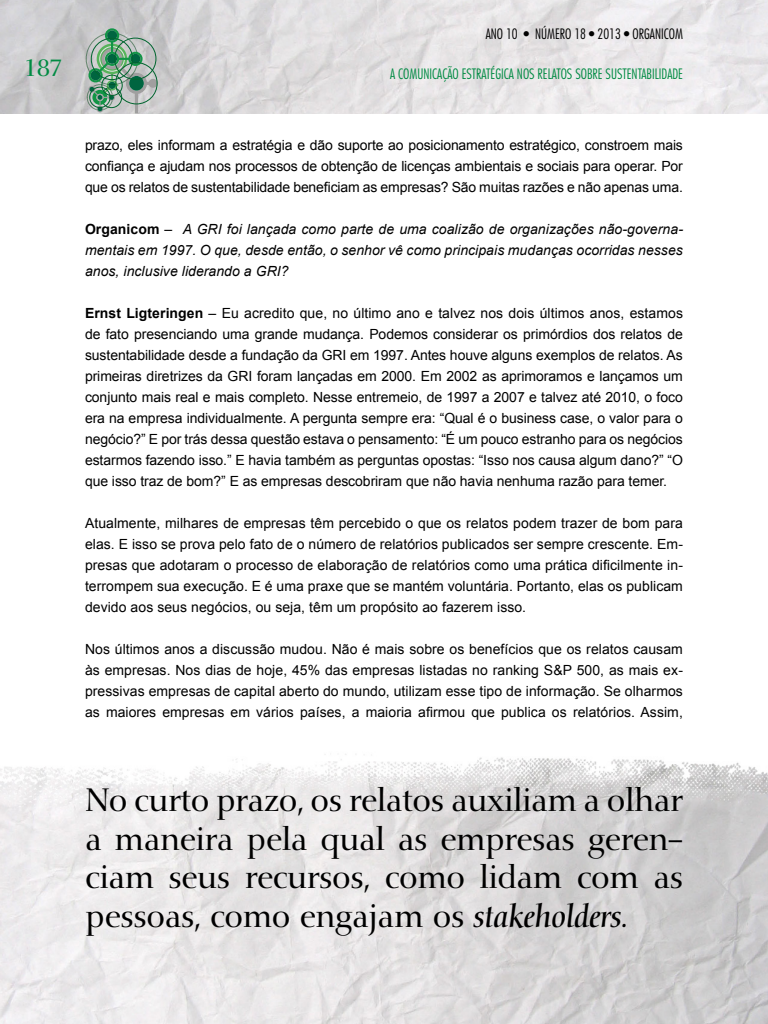
<style>
.page{position:relative;width:768px;height:1024px;background:#fff}
.page>*{position:absolute;margin:0;border:0;box-sizing:border-box;transform-origin:0 0}
.destaque{font:32px/38.4px "Nofret";letter-spacing:-.01em;color:#000;text-align:justify}
.t1{font:25px "Nofret";color:#008b43}
.texto1_materia{font:14px/21px "Arial";color:#000;text-align:justify}
.texto1_materia-2{font:italic 14px/21px "Arial";letter-spacing:.005em;color:#000;text-align:justify}
.t2{font:300 condensed 14px "Futura Std";color:#008b43}
.t3{font:300 condensed 14px "Futura Std";color:#000}
.s1{font-weight:700;font-style:normal}
.s2{font-style:normal}
.s3{font-weight:700}
.s4{font-style:italic}
</style>
<div class="page">
<img style="left:1px;top:0;width:767px;height:113px">
<div style="left:87px;top:85px;width:26px;height:25px;border:1px dashed #004415;border-radius:50%"></div>
<svg style="left:88px;top:28px;width:69px;height:85px;background:#8faf9d"></svg>
<div style="left:102px;top:75px;width:20px;height:21px;border:1px solid #00652e;border-radius:50%"></div>
<div style="left:90px;top:87px;width:20px;height:21px;border:1px solid #00652e;border-radius:50%"></div>
<div style="left:115px;top:38px;width:41px;height:41px;border:1px solid #00652e;border-radius:50%"></div>
<div style="left:116px;top:63px;width:41px;height:41px;border:1px solid #00652e;border-radius:50%"></div>
<div style="left:91px;top:38px;width:42px;height:42px;border:1px solid #00652e;border-radius:50%"></div>
<img style="left:1px;top:754px;width:767px;height:270px">
<p class="t3" style="left:486px;top:26px;width:199px">ANO 10 • NÚMERO 18 • 2013 • ORGANICOM</p>
<h2 class="t1" style="left:24px;top:53px;width:40px">187</h2>
<p class="t2" style="left:390px;top:66px;width:294px">A COMUNICAÇÃO ESTRATÉGICA NOS RELATOS SOBRE SUSTENTABILIDADE</p>
<p class="texto1_materia" style="left:85px;top:135px;width:599px">prazo, eles informam a estratégia e dão suporte ao posicionamento estratégico, constroem mais confiança e ajudam nos processos de obtenção de licenças ambientais e sociais para operar. Por que os relatos de sustentabilidade beneficiam as empresas? São muitas razões e não apenas uma.</p>
<p class="texto1_materia-2" style="left:85px;top:219px;width:600px"><span class="s1">Organicom</span> <span class="s2">–</span> A GRI foi lançada como parte de uma coalizão de organizações não-governa&shy;mentais em 1997. O que, desde então, o senhor vê como principais mudanças ocorridas nesses anos, inclusive liderando a GRI?</p>
<p class="texto1_materia" style="left:85px;top:303px;width:600px"><span class="s3">Ernst Ligteringen</span> – Eu acredito que, no último ano e talvez nos dois últimos anos, estamos de fato presenciando uma grande mudança. Podemos considerar os primórdios dos relatos de sustentabilidade desde a fundação da GRI em 1997. Antes houve alguns exemplos de relatos. As primeiras diretrizes da GRI foram lançadas em 2000. Em 2002 as aprimoramos e lançamos um conjunto mais real e mais completo. Nesse entremeio, de 1997 a 2007 e talvez até 2010, o foco era na empresa individualmente. A pergunta sempre era: “Qual é o business case, o valor para o negócio?” E por trás dessa questão estava o pensamento: “É um pouco estranho para os negócios estarmos fazendo isso.” E havia também as perguntas opostas: “Isso nos causa algum dano?” “O que isso traz de bom?” E as empresas descobriram que não havia nenhuma razão para temer.</p>
<p class="texto1_materia" style="left:85px;top:513px;width:599px">Atualmente, milhares de empresas têm percebido o que os relatos podem trazer de bom para elas. E isso se prova pelo fato de o número de relatórios publicados ser sempre crescente. Em&shy;presas que adotaram o processo de elaboração de relatórios como uma prática dificilmente in&shy;terrompem sua execução. E é uma praxe que se mantém voluntária. Portanto, elas os publicam devido aos seus negócios, ou seja, têm um propósito ao fazerem isso.</p>
<p class="texto1_materia" style="left:85px;top:639px;width:599px">Nos últimos anos a discussão mudou. Não é mais sobre os benefícios que os relatos causam às empresas. Nos dias de hoje, 45% das empresas listadas no ranking S&amp;P 500, as mais ex&shy;pressivas empresas de capital aberto do mundo, utilizam esse tipo de informação. Se olharmos as maiores empresas em vários países, a maioria afirmou que publica os relatórios. Assim,</p>
<p class="destaque" style="left:85px;top:782px;width:600px">No curto prazo, os relatos auxiliam a olhar a maneira pela qual as empresas geren&shy;ciam seus recursos, como lidam com as pessoas, como engajam os <span class="s4">stakeholders.</span></p>
</div>
